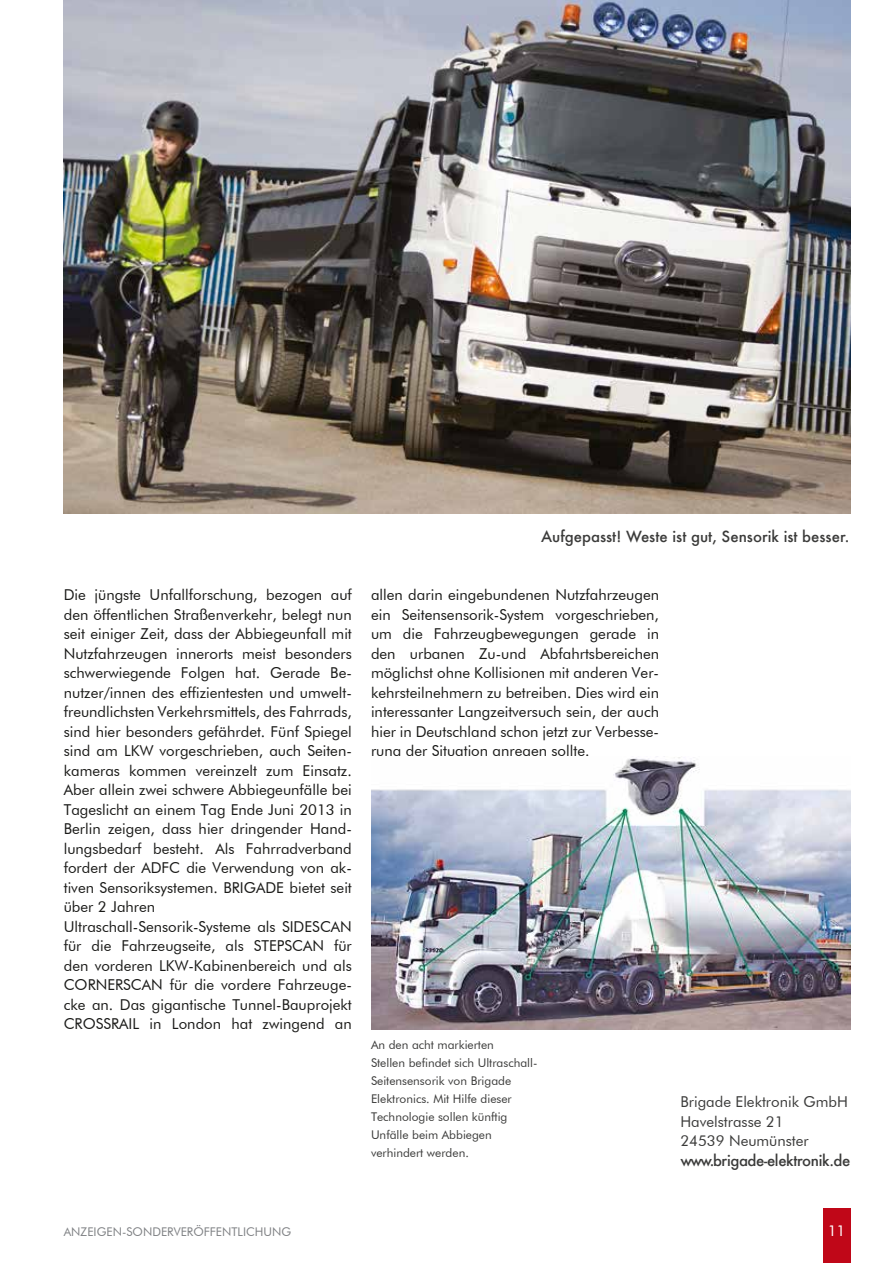
<style>
.page{position:relative;width:893px;height:1263px;background:#fff}
.page>*{position:absolute;margin:0;border:0;box-sizing:border-box;transform-origin:0 0}
.t1{font:15px/19.5px "Futura BT";color:#1a1a18}
.t2{font:15px/19.5px "Futura BT";color:#3b3b3a}
.t3{font:500 15px "Futura";color:#3b3b3a}
.t4{font:500 15px "Futura";letter-spacing:-.025em;color:#3b3b3a}
.t5{font:15px "Futura BT";color:#fff}
.t6{font:12px/18px "Futura BT";color:#3b3b3a}
.t7{font:12px "Futura BT";color:#808285}
</style>
<div class="page">
<div style="left:823px;top:1208px;width:27px;height:55px;background:#c00718"></div>
<img style="left:64px;top:0;width:786px;height:514px">
<img style="left:371px;top:756px;width:479px;height:273px">
<p class="t1" style="left:64px;top:585px;width:290px">Die jüngste Unfallforschung, bezogen auf den öffentlichen Straßenverkehr, belegt nun seit einiger Zeit, dass der Abbiegeunfall mit Nutzfahrzeugen innerorts meist besonders schwerwiegende Folgen hat. Gerade Be&shy;nutzer/innen des effizientesten und umwelt&shy;freundlichsten Verkehrsmittels, des Fahrrads, sind hier besonders gefährdet. Fünf Spiegel sind am LKW vorgeschrieben, auch Seiten&shy;kameras kommen vereinzelt zum Einsatz.<br>Aber allein zwei schwere Abbiegeunfälle bei Tageslicht an einem Tag Ende Juni 2013 in Berlin zeigen, dass hier dringender Hand&shy;lungsbedarf besteht. Als Fahrradverband fordert der ADFC die Verwendung von ak&shy;tiven Sensoriksystemen. BRIGADE bietet seit über 2 Jahren<br>Ultraschall-Sensorik-Systeme als SIDESCAN für die Fahrzeugseite, als STEPSCAN für den vorderen LKW-Kabinenbereich und als CORNERSCAN für die vordere Fahrzeuge&shy;cke an. Das gigantische Tunnel-Bauprojekt CROSSRAIL in London hat zwingend an</p>
<p class="t3" style="left:541px;top:526px;width:310px">Aufgepasst! Weste ist gut, Sensorik ist besser.</p>
<p class="t1" style="left:371px;top:585px;width:290px;text-align:justify">allen darin eingebundenen Nutzfahrzeugen ein Seitensensorik-System vorgeschrieben, um die Fahrzeugbewegungen gerade in den urbanen Zu-und Abfahrtsbereichen möglichst ohne Kollisionen mit anderen Ver&shy;kehrsteilnehmern zu betreiben. Dies wird ein interessanter Langzeitversuch sein, der auch hier in Deutschland schon jetzt zur Verbesse&shy;rung der Situation anregen sollte.</p>
<p class="t6" style="left:371px;top:1035px;width:168px">An den acht markierten<br>Stellen befindet sich Ultraschall-<br>Seitensensorik von Brigade<br>Elektronics. Mit Hilfe dieser<br>Technologie sollen künftig<br>Unfälle beim Abbiegen verhindert werden.</p>
<p class="t2" style="left:680px;top:1092px;width:169px">Brigade Elektronik GmbH<br>Havelstrasse 21<br>24539 Neumünster</p>
<p class="t4" style="left:680px;top:1150px;width:172px">www.brigade-elektronik.de</p>
<p class="t7" style="left:64px;top:1224px;width:229px">ANZEIGEN-SONDERVERÖFFENTLICHUNG</p>
<p class="t5" style="left:828px;top:1222px;width:19px">11</p>
</div>
